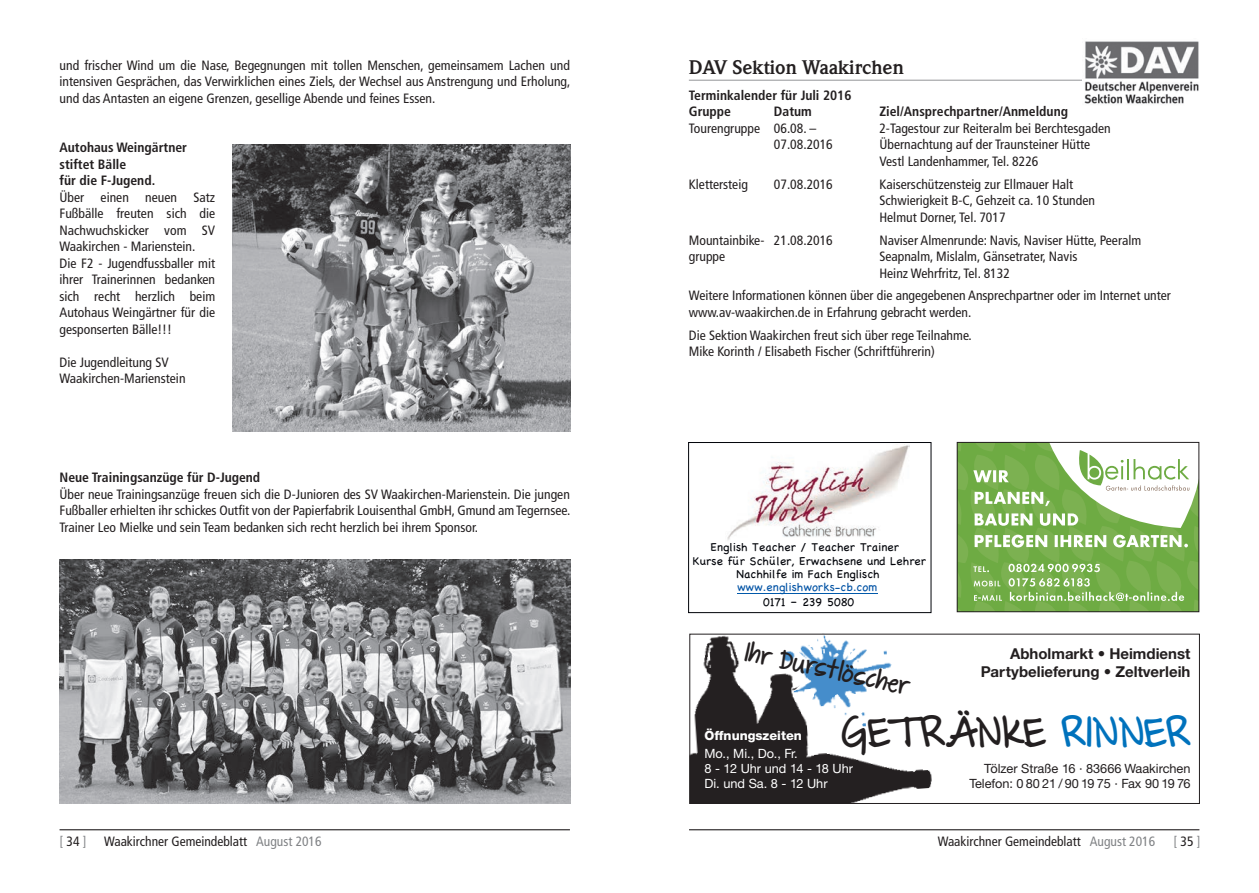
<style>
.page{position:relative;width:1259px;height:893px;background:#fff}
.page>*{position:absolute;margin:0;border:0;box-sizing:border-box;transform-origin:0 0}
.t1{font:700 37.5px "The Great Escape";color:#231f20}
.t2{font:700 23.7px "The Great Escape";color:#231f20}
.t3{font:700 19.35px "Weidemann";color:#231f20}
.t4{font:700 15px/18px "Helvetica Neue CE";color:#231f20;text-align:right}
.t5{font:condensed 13.5px/16.5px "Frutiger";color:#231f20}
.t6{font:700 condensed 13.5px/16.5px "Frutiger";color:#231f20}
.t7{font:condensed 13.5px "Frutiger";color:#808285}
.t8{font:12.75px/15px "Helvetica Neue CE";color:#231f20;text-align:right}
.t9{font:12.75px/15px "Helvetica Neue CE";color:#fff}
.t10{font:800 12.75px "Helvetica Neue";color:#fff}
.t11{font:11.85px "Chalkboard";letter-spacing:.005em;color:#000309}
.t12{font:11.85px "Chalkboard";letter-spacing:.01em;color:#0253a5}
.s1{color:#0072bc}
.s2{color:#231f20}
.s3{color:#808285}
</style>
<div class="page">
<hr style="left:60px;top:829px;width:510px;height:1px;background:#231f20">
<hr style="left:689px;top:829px;width:510px;height:1px;background:#231f20">
<img style="left:232px;top:145px;width:338px;height:287px">
<img style="left:60px;top:560px;width:510px;height:244px">
<hr style="left:689px;top:80px;width:510px;height:1px;background:#939598">
<img style="left:1082px;top:41px;width:117px;height:63px">
<svg style="left:959px;top:444px;width:238px;height:166px"></svg>
<div style="left:957px;top:442px;width:242px;height:170px;border:1px solid #231f20"></div>
<div style="left:688px;top:442px;width:243px;height:171px;border:1px solid #000309"></div>
<hr style="left:737px;top:594px;width:141px;height:1px;background:#0159aa">
<img style="left:727px;top:444px;width:183px;height:96px">
<img style="left:691px;top:636px;width:241px;height:166px">
<img style="left:775px;top:636px;width:157px;height:97px">
<div style="left:689px;top:634px;width:510px;height:170px;border:1px solid #231f20"></div>
<p class="t5" style="left:60px;top:57px;width:512px;text-align:justify">und frischer Wind um die Nase, Begegnungen mit tollen Menschen, gemeinsamem Lachen und intensiven Gesprächen, das Verwirklichen eines Ziels, der Wechsel aus Anstrengung und Erholung, und das Antasten an eigene Grenzen, gesellige Abende und feines Essen.</p>
<p class="t6" style="left:60px;top:139px;width:129px">Autohaus Weingärtner stiftet Bälle<br>für die F-Jugend.</p>
<p class="t5" style="left:60px;top:189px;width:157px">Über einen neuen Satz<br>Fußbälle freuten sich die<br>Nachwuchskicker vom SV<br>Waakirchen - Marienstein.<br>Die F2 - Jugendfussballer mit ihrer Trainerinnen bedanken sich recht herzlich beim<br>Autohaus Weingärtner für die gesponserten Bälle!!!</p>
<p class="t5" style="left:60px;top:354px;width:127px">Die Jugendleitung SV<br>Waakirchen-Marienstein</p>
<p class="t6" style="left:60px;top:469px;width:202px">Neue Trainingsanzüge für D-Jugend</p>
<p class="t5" style="left:60px;top:486px;width:512px;text-align:justify">Über neue Trainingsanzüge freuen sich die D-Junioren des SV Waakirchen-Marienstein. Die jungen Fußballer erhielten ihr schickes Outfit von der Papierfabrik Louisenthal GmbH, Gmund am Tegernsee.<br>Trainer Leo Mielke und sein Team bedanken sich recht herzlich bei ihrem Sponsor.</p>
<h3 class="t3" style="left:689px;top:56px;width:216px">DAV Sektion Waakirchen</h3>
<p class="t6" style="left:689px;top:87px;width:164px">Terminkalender für Juli 2016<br>Gruppe</p>
<p class="t6" style="left:774px;top:103px;width:39px">Datum</p>
<p class="t6" style="left:879px;top:103px;width:190px">Ziel/Ansprechpartner/Anmeldung</p>
<p class="t5" style="left:689px;top:120px;width:129px">Tourengruppe 06.08. –</p>
<p class="t5" style="left:879px;top:120px;width:233px">2-Tagestour zur Reiteralm bei Berchtesgaden</p>
<p class="t5" style="left:774px;top:136px;width:60px">07.08.2016</p>
<p class="t5" style="left:879px;top:136px;width:212px">Übernachtung auf der Traunsteiner Hütte<br>Vestl Landenhammer, Tel. 8226</p>
<p class="t5" style="left:689px;top:176px;width:61px">Klettersteig</p>
<p class="t5" style="left:774px;top:176px;width:60px">07.08.2016</p>
<p class="t5" style="left:879px;top:176px;width:217px">Kaiserschützensteig zur Ellmauer Halt<br>Schwierigkeit B-C, Gehzeit ca. 10 Stunden<br>Helmut Dorner, Tel. 7017</p>
<p class="t5" style="left:689px;top:232px;width:145px">Mountainbike- 21.08.2016</p>
<p class="t5" style="left:879px;top:232px;width:263px">Naviser Almenrunde: Navis, Naviser Hütte, Peeralm</p>
<p class="t5" style="left:689px;top:248px;width:38px">gruppe</p>
<p class="t5" style="left:879px;top:248px;width:199px">Seapnalm, Mislalm, Gänsetrater, Navis<br>Heinz Wehrfritz, Tel. 8132</p>
<p class="t5" style="left:689px;top:288px;width:483px">Weitere Informationen können über die angegebenen Ansprechpartner oder im Internet unter www.av-waakirchen.de in Erfahrung gebracht werden.</p>
<p class="t5" style="left:689px;top:327px;width:284px">Die Sektion Waakirchen freut sich über rege Teilnahme.<br>Mike Korinth / Elisabeth Fischer (Schriftführerin)</p>
<p class="t11" style="left:710px;top:540px;width:190px">English Teacher / Teacher Trainer</p>
<p class="t11" style="left:693px;top:554px;width:235px">Kurse für Schüler, Erwachsene und Lehrer</p>
<p class="t11" style="left:736px;top:567px;width:145px">Nachhilfe im Fach Englisch</p>
<p class="t12" style="left:737px;top:580px;width:142px">www.englishworks-cb.com</p>
<p class="t11" style="left:763px;top:595px;width:93px">0171 – 239 5080</p>
<h2 class="t2" style="left:748px;top:639px;width:174px;rotate:12deg">IHR DURSTLÖSCHER</h2>
<p class="t10" style="left:704px;top:727px;width:99px">Öffnungszeiten</p>
<p class="t9" style="left:704px;top:746px;width:95px">Mo., Mi., Do., Fr.</p>
<p class="t4" style="left:980px;top:645px;width:211px">Abholmarkt • Heimdienst<br>Partybelieferung • Zeltverleih</p>
<h1 class="t1" style="left:841px;top:712px;width:352px">GET RÄNKE <span class="s1">RINNER</span></h1>
<p class="t9" style="left:704px;top:761px;width:150px">8 - 12 Uhr und 14 - 18 Uhr<br>Di. und Sa. 8 - 12 Uhr</p>
<p class="t8" style="left:969px;top:761px;width:222px">Tölzer Straße 16 · 83666 Waakirchen<br>Telefon: 0 80 21 / 90 19 75 · Fax 90 19 76</p>
<p class="t7" style="left:60px;top:833px;width:29px">[<span class="s2">34</span>]</p>
<p class="t5" style="left:104px;top:833px;width:219px">Waakirchner Gemeindeblatt <span class="s3">August 2016</span></p>
<p class="t5" style="left:938px;top:833px;width:219px">Waakirchner Gemeindeblatt <span class="s3">August 2016</span></p>
<p class="t7" style="left:1173px;top:833px;width:29px">[<span class="s2">35</span>]</p>
</div>
